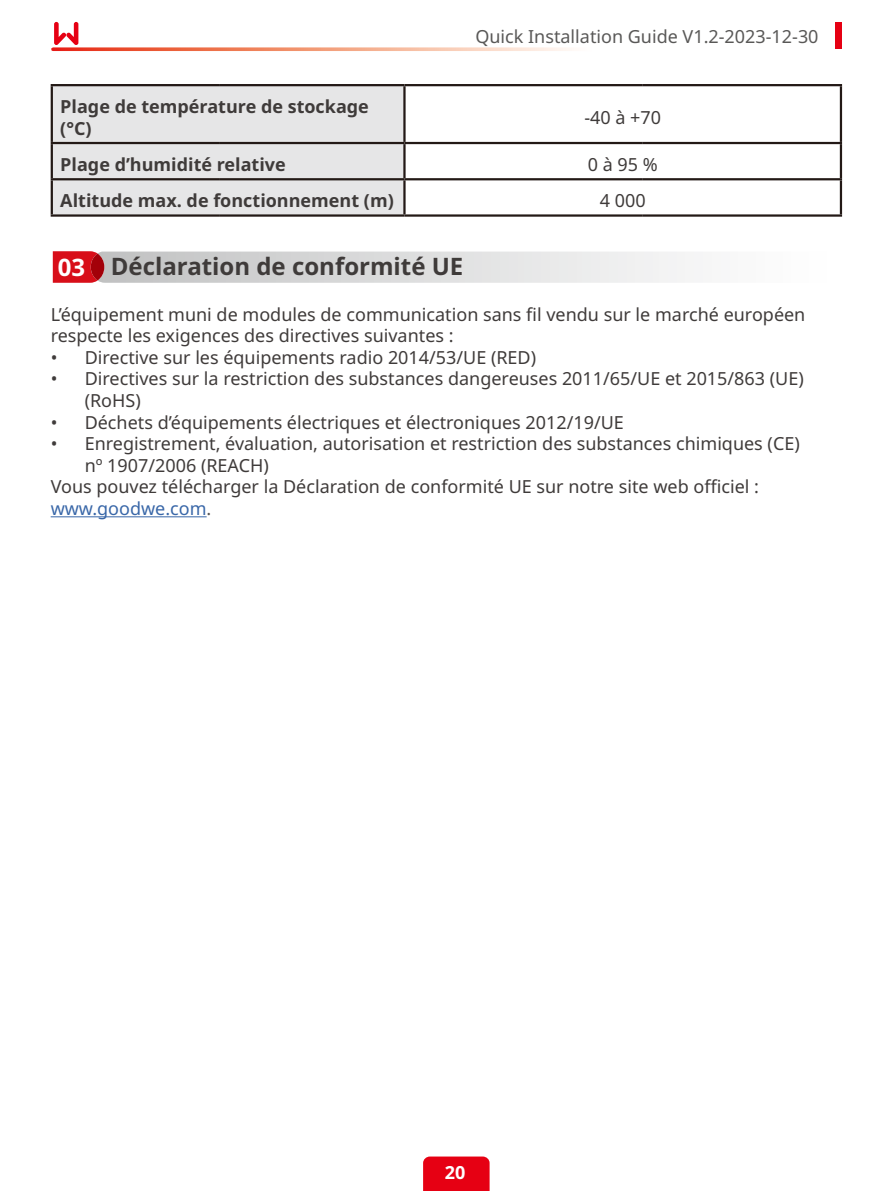
<style>
.page{position:relative;width:893px;height:1191px;background:#fff}
.page>*{position:absolute;margin:0;border:0;box-sizing:border-box;transform-origin:0 0}
.t1{font:700 24px "Noto Sans";color:#3f3b3a}
.t2{font:18px/21.6px "Noto Sans";color:#3f3b3a}
.t3{font:700 18px/21.6px "Noto Sans";color:#3f3b3a}
.t4{font:18px "Noto Sans";color:#595857}
.t5{font:18px "Noto Sans";color:#3967a8}
.t6{font:700 18px "Noto Sans";color:#fff}
.s1{color:#fff}
.s2{color:#575555}
</style>
<div class="page">
<div style="left:423px;top:1156px;width:67px;height:35px;background:#e60013"></div>
<div style="left:836px;top:22px;width:6px;height:27px;background:#e60013"></div>
<svg style="left:53px;top:47px;width:517px;height:4px;background:#f3a088"></svg>
<svg style="left:54px;top:22px;width:24px;height:23px"></svg>
<svg style="left:53px;top:251px;width:632px;height:32px;background:#dbccce"></svg>
<hr style="left:51px;top:516px;width:156px;height:1px;background:#3967a8">
<div style="left:53px;top:86px;width:350px;height:128px;background:#e6e6e7"></div>
<hr style="left:51px;top:84px;width:169px;height:2px;background:#231916">
<hr style="left:51px;top:86px;width:2px;height:56px;background:#231916">
<hr style="left:220px;top:84px;width:184px;height:2px;background:#231916">
<hr style="left:404px;top:84px;width:239px;height:2px;background:#231916">
<hr style="left:403px;top:86px;width:3px;height:56px;background:#231916">
<hr style="left:643px;top:84px;width:199px;height:2px;background:#231916">
<hr style="left:840px;top:86px;width:2px;height:56px;background:#231916">
<hr style="left:51px;top:142px;width:169px;height:2px;background:#231916">
<hr style="left:51px;top:144px;width:2px;height:34px;background:#231916">
<hr style="left:220px;top:142px;width:184px;height:2px;background:#231916">
<hr style="left:404px;top:142px;width:239px;height:2px;background:#231916">
<hr style="left:403px;top:144px;width:3px;height:34px;background:#231916">
<hr style="left:643px;top:142px;width:199px;height:2px;background:#231916">
<hr style="left:840px;top:144px;width:2px;height:34px;background:#231916">
<hr style="left:51px;top:178px;width:169px;height:2px;background:#231916">
<hr style="left:51px;top:180px;width:2px;height:34px;background:#231916">
<hr style="left:220px;top:178px;width:184px;height:2px;background:#231916">
<hr style="left:404px;top:178px;width:239px;height:2px;background:#231916">
<hr style="left:403px;top:180px;width:3px;height:34px;background:#231916">
<hr style="left:643px;top:178px;width:199px;height:2px;background:#231916">
<hr style="left:840px;top:180px;width:2px;height:34px;background:#231916">
<hr style="left:51px;top:214px;width:169px;height:3px;background:#231916">
<hr style="left:220px;top:214px;width:184px;height:3px;background:#231916">
<hr style="left:404px;top:214px;width:239px;height:3px;background:#231916">
<hr style="left:643px;top:214px;width:199px;height:3px;background:#231916">
<p class="t4" style="left:475px;top:24px;width:345px">Quick Installation Guide V1.2-2023-12-30</p>
<p class="t3" style="left:60px;top:96px;width:310px">Plage de température de stockage (°C)</p>
<p class="t2" style="left:584px;top:107px;width:78px">-40 à +70</p>
<p class="t3" style="left:60px;top:154px;width:227px">Plage d’humidité relative</p>
<p class="t2" style="left:588px;top:154px;width:71px">0 à 95 %</p>
<p class="t3" style="left:60px;top:190px;width:335px">Altitude max. de fonctionnement (m)</p>
<p class="t2" style="left:600px;top:190px;width:47px">4 000</p>
<h1 class="t1" style="left:58px;top:249px;width:407px"><span class="s1">03</span> Déclaration de conformité UE</h1>
<p class="t2" style="left:51px;top:304px;width:756px">L’équipement muni de modules de communication sans fil vendu sur le marché européen respecte les exigences des directives suivantes :</p>
<p class="t2" style="left:51px;top:347px;width:487px">• Directive sur les équipements radio 2014/53/UE (RED)</p>
<p class="t2" style="left:85px;top:368px;width:721px;text-indent:-34px">• Directives sur la restriction des substances dangereuses 2011/65/UE et 2015/863 (UE) (RoHS)</p>
<p class="t2" style="left:51px;top:412px;width:575px">• Déchets d’équipements électriques et électroniques 2012/19/UE</p>
<p class="t2" style="left:51px;top:433px;width:751px">• Enregistrement, évaluation, autorisation et restriction des substances chimiques (CE)</p>
<p class="t2" style="left:85px;top:455px;width:186px">nº 1907/2006 (REACH)</p>
<p class="t2" style="left:51px;top:476px;width:710px">Vous pouvez télécharger la Déclaration de conformité UE sur notre site web officiel :</p>
<p class="t5" style="left:51px;top:496px;width:162px">www.goodwe.com<span class="s2">.</span></p>
<p class="t6" style="left:445px;top:1159px;width:22px">20</p>
</div>
